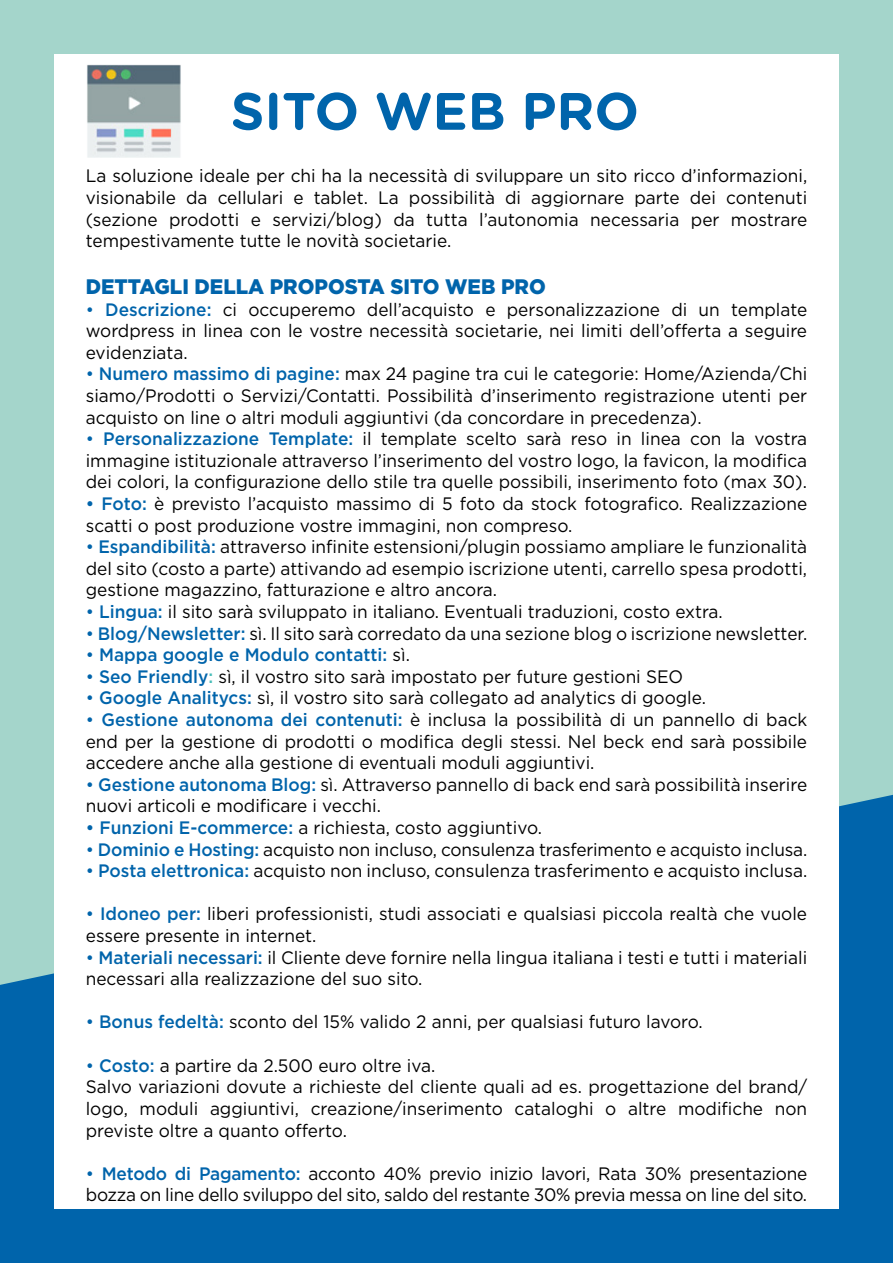
<style>
.page{position:relative;width:893px;height:1263px;background:#0064ab}
.page>*{position:absolute;margin:0;border:0;box-sizing:border-box;transform-origin:0 0}
.t1{font:700 52.5px "Gotham Rounded";color:#0064ab}
.t2{font:900 21px "Gotham";color:#0064ab;scale:.96 1}
.t3{font:18px/21.6px "Gotham";color:#000;text-align:justify;scale:.96 1}
.t4{font:500 18px "Gotham";color:#0064ab;scale:.96 1}
.s1{color:#0064ab}
.s2{font-weight:500;color:#0064ab}
.s3{font-weight:400}
.s4{font-weight:400;color:#000}
.s5{font-weight:500;color:#48beb9}
</style>
<div class="page">
<div style="left:0;top:0;width:893px;height:985px;background:#a4d5cb"></div>
<div style="left:54px;top:54px;width:785px;height:1155px;background:#fff"></div>
<img style="left:87px;top:65px;width:94px;height:92px">
<h1 class="t1" style="left:231px;top:73px;width:410px">SITO WEB PRO</h1>
<p class="t3" style="left:86px;top:165px;width:753px">La soluzione ideale per chi ha la necessità di sviluppare un sito ricco d’informazioni, visionabile da cellulari e tablet. La possibilità di aggiornare parte dei contenuti (sezione prodotti e servizi/blog) da tutta l’autonomia necessaria per mostrare tempestivamente tutte le novità societarie.</p>
<p class="t2" style="left:86px;top:272px;width:481px">DETTAGLI DELLA PROPOSTA SITO WEB PRO</p>
<p class="t3" style="left:86px;top:298px;width:753px"><span class="s1">•</span> <span class="s2">Descrizione:</span> ci occuperemo dell’acquisto e personalizzazione di un template wordpress in linea con le vostre necessità societarie, nei limiti dell’offerta a seguire evidenziata.</p>
<p class="t3" style="left:86px;top:363px;width:753px"><span class="s1">•</span> <span class="s2">Numero massimo di pagine:</span> max 24 pagine tra cui le categorie: Home/Azienda/Chi siamo/Prodotti o Servizi/Contatti. Possibilità d’inserimento registrazione utenti per acquisto on line o altri moduli aggiuntivi (da concordare in precedenza).</p>
<p class="t3" style="left:86px;top:428px;width:753px"><span class="s1">•</span> <span class="s2">Personalizzazione Template:</span> il template scelto sarà reso in linea con la vostra immagine istituzionale attraverso l’inserimento del vostro logo, la favicon, la modifica dei colori, la configurazione dello stile tra quelle possibili, inserimento foto (max 30).</p>
<p class="t3" style="left:86px;top:492px;width:753px"><span class="s2">• Foto:</span> è previsto l’acquisto massimo di 5 foto da stock fotografico. Realizzazione scatti o post produzione vostre immagini, non compreso.</p>
<p class="t3" style="left:86px;top:536px;width:753px"><span class="s1">•</span> <span class="s2">Espandibilità:</span> attraverso infinite estensioni/plugin possiamo ampliare le funzionalità del sito (costo a parte) attivando ad esempio iscrizione utenti, carrello spesa prodotti, gestione magazzino, fatturazione e altro ancora.</p>
<p class="t3" style="left:86px;top:600px;width:665px"><span class="s1">•</span> <span class="s2">Lingua:</span> il sito sarà sviluppato in italiano. Eventuali traduzioni, costo extra.</p>
<p class="t3" style="left:86px;top:622px;width:753px"><span class="s1">•</span> <span class="s2">Blog/Newsletter:</span> sì. Il sito sarà corredato da una sezione blog o iscrizione newsletter.</p>
<p class="t4" style="left:86px;top:643px;width:339px"><span class="s3">•</span> Mappa google e Modulo contatti: <span class="s4">sì.</span></p>
<p class="t3" style="left:86px;top:665px;width:624px"><span class="s1">•</span> <span class="s2">Seo Friendly</span><span class="s5">:</span> sì, il vostro sito sarà impostato per future gestioni SEO</p>
<p class="t3" style="left:86px;top:687px;width:648px"><span class="s1">•</span> <span class="s2">Google Analitycs:</span> sì, il vostro sito sarà collegato ad analytics di google.</p>
<p class="t3" style="left:86px;top:708px;width:753px"><span class="s1">•</span> <span class="s2">Gestione autonoma dei contenuti:</span> è inclusa la possibilità di un pannello di back end per la gestione di prodotti o modifica degli stessi. Nel beck end sarà possibile accedere anche alla gestione di eventuali moduli aggiuntivi.</p>
<p class="t3" style="left:86px;top:773px;width:753px"><span class="s1">•</span> <span class="s2">Gestione autonoma Blog:</span> sì. Attraverso pannello di back end sarà possibilità inserire nuovi articoli e modificare i vecchi.</p>
<p class="t3" style="left:86px;top:816px;width:477px"><span class="s2">• Funzioni E-commerce:</span> a richiesta, costo aggiuntivo.</p>
<p class="t3" style="left:86px;top:838px;width:753px"><span class="s1">•</span> <span class="s2">Dominio e Hosting:</span> acquisto non incluso, consulenza trasferimento e acquisto inclusa.</p>
<p class="t3" style="left:86px;top:860px;width:753px"><span class="s1">•</span> <span class="s2">Posta elettronica:</span> acquisto non incluso, consulenza trasferimento e acquisto inclusa.</p>
<p class="t3" style="left:86px;top:903px;width:753px"><span class="s1">•</span> <span class="s2">Idoneo per:</span> liberi professionisti, studi associati e qualsiasi piccola realtà che vuole essere presente in internet.</p>
<p class="t3" style="left:86px;top:946px;width:753px"><span class="s1">•</span> <span class="s2">Materiali necessari:</span> il Cliente deve fornire nella lingua italiana i testi e tutti i materiali necessari alla realizzazione del suo sito.</p>
<p class="t3" style="left:86px;top:1011px;width:644px"><span class="s1">•</span> <span class="s2">Bonus fedeltà:</span> sconto del 15% valido 2 anni, per qualsiasi futuro lavoro.</p>
<p class="t3" style="left:86px;top:1054px;width:753px;text-align:left"><span class="s1">•</span> <span class="s2">Costo:</span> a partire da 2.500 euro oltre iva.<br>Salvo variazioni dovute a richieste del cliente quali ad es. progettazione del brand/ logo, moduli aggiuntivi, creazione/inserimento cataloghi o altre modifiche non previste oltre a quanto offerto.</p>
<p class="t3" style="left:86px;top:1162px;width:753px"><span class="s1">•</span> <span class="s2">Metodo di Pagamento:</span> acconto 40% previo inizio lavori, Rata 30% presentazione bozza on line dello sviluppo del sito, saldo del restante 30% previa messa on line del sito.</p>
</div>
